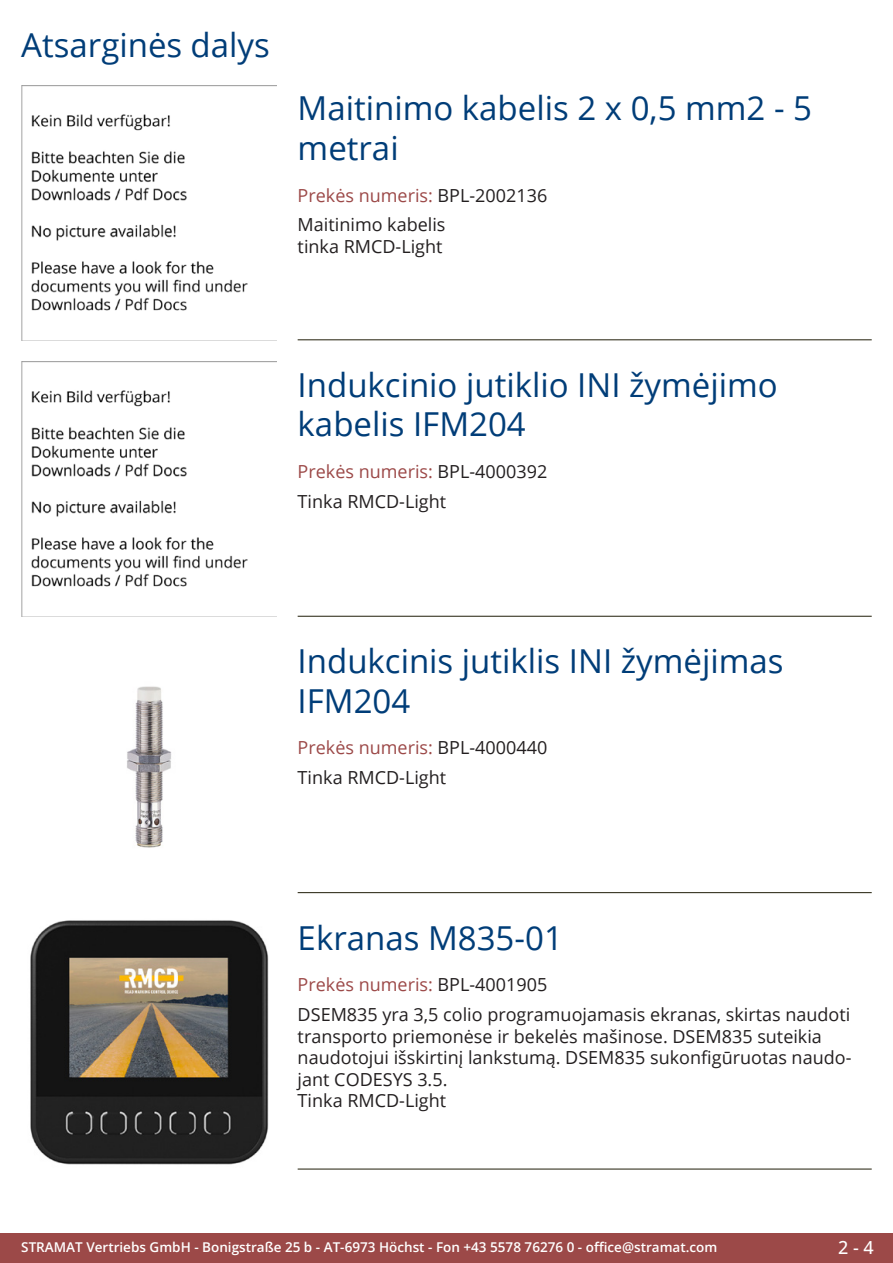
<style>
.page{position:relative;width:893px;height:1263px;background:#fff}
.page>*{position:absolute;margin:0;border:0;box-sizing:border-box;transform-origin:0 0}
.Produkttitel{font:33px/39.6px "Open Sans";color:#003d78}
.RastTitel{font:33px "Open Sans";color:#003d78}
.Beschreibung_Text{font:18px/21.6px "Open Sans";color:#231f20}
.TechDaten_Überschrif{font:18px "Open Sans";color:#9c4948}
.t1{font:500 18px "Open Sans";color:#fff}
.t2{font:600 13.5px "Open Sans";color:#fff}
.s1{color:#231f20}
</style>
<div class="page">
<div style="left:0;top:1233px;width:893px;height:30px;background:#9c4948"></div>
<hr style="left:298px;top:340px;width:574px;height:1px;background:#201d08">
<hr style="left:298px;top:616px;width:574px;height:1px;background:#201d08">
<hr style="left:298px;top:892px;width:574px;height:1px;background:#201d08">
<hr style="left:298px;top:1169px;width:574px;height:1px;background:#201d08">
<img style="left:21px;top:85px;width:255px;height:255px">
<img style="left:21px;top:361px;width:255px;height:256px">
<img style="left:127px;top:686px;width:45px;height:162px">
<img style="left:30px;top:920px;width:239px;height:245px">
<p class="RastTitel" style="left:21px;top:22px;width:250px">Atsarginės dalys</p>
<p class="Produkttitel" style="left:298px;top:88px;width:516px">Maitinimo kabelis 2 x 0,5 mm2 - 5 metrai</p>
<p class="TechDaten_Überschrif" style="left:298px;top:183px;width:251px">Prekės numeris: <span class="s1">BPL-2002136</span></p>
<p class="Beschreibung_Text" style="left:298px;top:214px;width:149px">Maitinimo kabelis tinka RMCD-Light</p>
<p class="Produkttitel" style="left:298px;top:364px;width:482px">Indukcinio jutiklio INI žymėjimo kabelis IFM204</p>
<p class="TechDaten_Überschrif" style="left:298px;top:459px;width:251px">Prekės numeris: <span class="s1">BPL-4000392</span></p>
<p class="Beschreibung_Text" style="left:298px;top:490px;width:150px">Tinka RMCD-Light</p>
<p class="Produkttitel" style="left:298px;top:640px;width:487px">Indukcinis jutiklis INI žymėjimas<br>IFM204</p>
<p class="TechDaten_Überschrif" style="left:298px;top:735px;width:251px">Prekės numeris: <span class="s1">BPL-4000440</span></p>
<p class="Beschreibung_Text" style="left:298px;top:766px;width:150px">Tinka RMCD-Light</p>
<p class="Produkttitel" style="left:298px;top:917px;width:267px">Ekranas M835-01</p>
<p class="TechDaten_Überschrif" style="left:298px;top:972px;width:251px">Prekės numeris: <span class="s1">BPL-4001905</span></p>
<p class="Beschreibung_Text" style="left:298px;top:1003px;width:554px">DSEM835 yra 3,5 colio programuojamasis ekranas, skirtas naudoti transporto priemonėse ir bekelės mašinose. DSEM835 suteikia naudotojui išskirtinį lankstumą. DSEM835 sukonfigūruotas naudo&shy;jant CODESYS 3.5.<br>Tinka RMCD-Light</p>
<p class="t2" style="left:21px;top:1238px;width:698px">STRAMAT Vertriebs GmbH - Bonigstraße 25 b - AT-6973 Höchst - Fon +43 5578 76276 0 - office@stramat.com</p>
<p class="t1" style="left:838px;top:1234px;width:37px">2 - 4</p>
</div>
